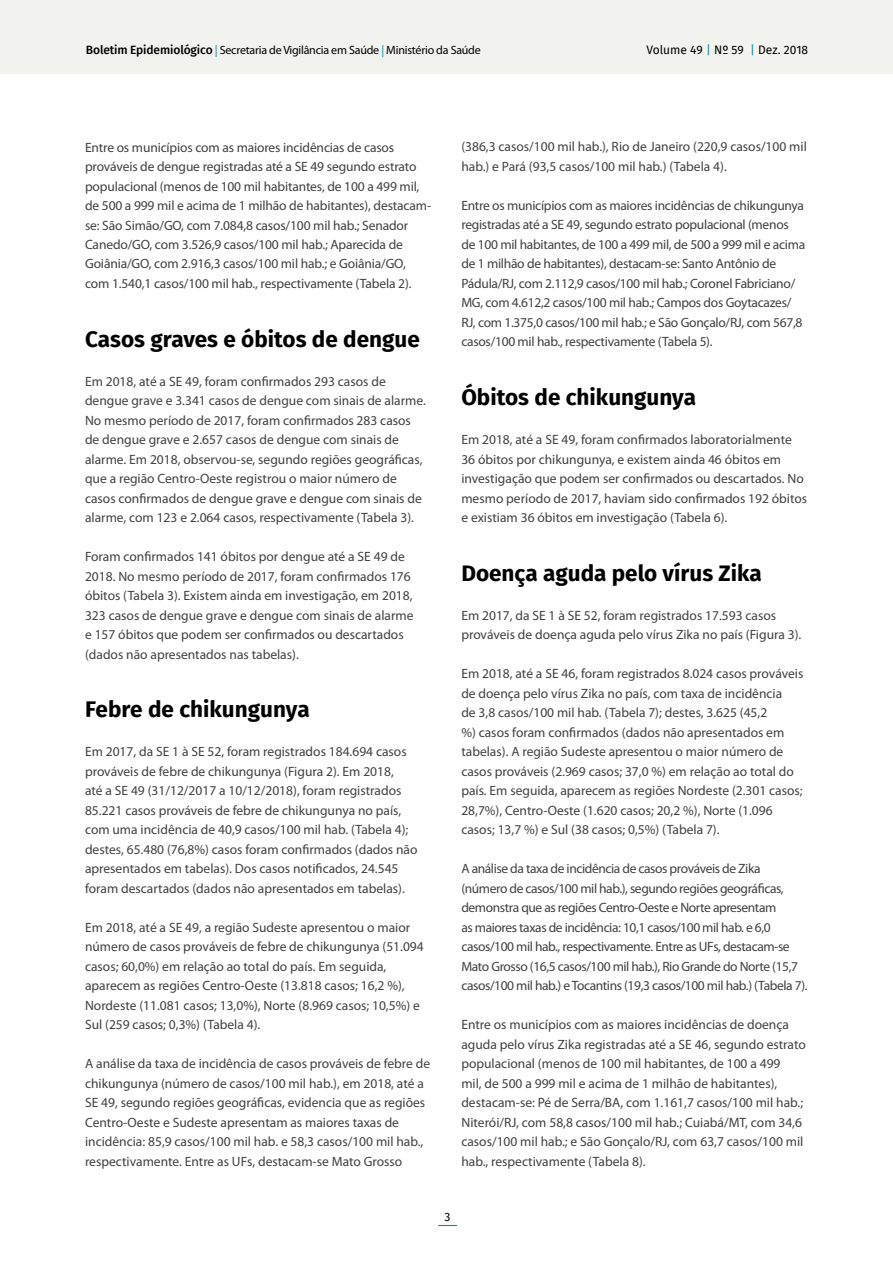
<style>
.page{position:relative;width:893px;height:1263px;background:#fff}
.page>*{position:absolute;margin:0;border:0;box-sizing:border-box;transform-origin:0 0}
.t1{font:700 22.5px "Fira Sans";color:#000}
.t2{font:13.5px/19.5px "Myriad Pro";color:#414042}
.t3{font:13.5px/19.5px "Myriad Pro";letter-spacing:-.02em;color:#414042}
.t4{font:13.5px/19.5px "Myriad Pro";letter-spacing:-.03em;color:#414042}
.t5{font:12px "Myriad Pro";letter-spacing:-.02em;color:#000}
.t6{font:12px "Fira Sans";color:#000}
.s1{font-family:"Fira Sans";font-weight:500}
.s2{color:#098aa8}
</style>
<div class="page">
<div style="left:0;top:0;width:893px;height:74px;background:#f2f2ee"></div>
<svg style="left:438px;top:1225px;width:19px;height:1px"></svg>
<p class="t5" style="left:86px;top:42px;width:396px"><span class="s1">Boletim Epidemiológico</span> <span class="s2">|</span> Secretaria de Vigilância em Saúde <span class="s2">|</span> Ministério da Saúde</p>
<p class="t6" style="left:646px;top:41px;width:163px">Volume 49 <span class="s2">|</span> Nº 59 <span class="s2">|</span> Dez. 2018</p>
<p class="t2" style="left:85px;top:137px;width:348px">Entre os municípios com as maiores incidências de casos prováveis de dengue registradas até a SE 49 segundo estrato populacional (menos de 100 mil habitantes, de 100 a 499 mil, de 500 a 999 mil e acima de 1 milhão de habitantes), destacam&shy;se: São Simão/GO, com 7.084,8 casos/100 mil hab.; Senador Canedo/GO, com 3.526,9 casos/100 mil hab.; Aparecida de Goiânia/GO, com 2.916,3 casos/100 mil hab.; e Goiânia/GO, com 1.540,1 casos/100 mil hab., respectivamente (Tabela 2).</p>
<h1 class="t1" style="left:85px;top:320px;width:336px">Casos graves e óbitos de dengue</h1>
<p class="t2" style="left:85px;top:371px;width:342px">Em 2018, até a SE 49, foram confirmados 293 casos de dengue grave e 3.341 casos de dengue com sinais de alarme.<br>No mesmo período de 2017, foram confirmados 283 casos de dengue grave e 2.657 casos de dengue com sinais de alarme. Em 2018, observou-se, segundo regiões geográficas, que a região Centro-Oeste registrou o maior número de casos confirmados de dengue grave e dengue com sinais de alarme, com 123 e 2.064 casos, respectivamente (Tabela 3).</p>
<p class="t2" style="left:85px;top:546px;width:330px">Foram confirmados 141 óbitos por dengue até a SE 49 de 2018. No mesmo período de 2017, foram confirmados 176 óbitos (Tabela 3). Existem ainda em investigação, em 2018, 323 casos de dengue grave e dengue com sinais de alarme e 157 óbitos que podem ser confirmados ou descartados (dados não apresentados nas tabelas).</p>
<h1 class="t1" style="left:85px;top:690px;width:226px">Febre de chikungunya</h1>
<p class="t2" style="left:85px;top:742px;width:334px">Em 2017, da SE 1 à SE 52, foram registrados 184.694 casos prováveis de febre de chikungunya (Figura 2). Em 2018,<br>até a SE 49 (31/12/2017 a 10/12/2018), foram registrados 85.221 casos prováveis de febre de chikungunya no país, com uma incidência de 40,9 casos/100 mil hab. (Tabela 4); destes, 65.480 (76,8%) casos foram confirmados (dados não apresentados em tabelas). Dos casos notificados, 24.545 foram descartados (dados não apresentados em tabelas).</p>
<p class="t2" style="left:85px;top:917px;width:340px">Em 2018, até a SE 49, a região Sudeste apresentou o maior número de casos prováveis de febre de chikungunya (51.094 casos; 60,0%) em relação ao total do país. Em seguida, aparecem as regiões Centro-Oeste (13.818 casos; 16,2 %), Nordeste (11.081 casos; 13,0%), Norte (8.969 casos; 10,5%) e Sul (259 casos; 0,3%) (Tabela 4).</p>
<p class="t2" style="left:85px;top:1053px;width:347px">A análise da taxa de incidência de casos prováveis de febre de chikungunya (número de casos/100 mil hab.), em 2018, até a SE 49, segundo regiões geográficas, evidencia que as regiões Centro-Oeste e Sudeste apresentam as maiores taxas de incidência: 85,9 casos/100 mil hab. e 58,3 casos/100 mil hab., respectivamente. Entre as UFs, destacam-se Mato Grosso</p>
<p class="t2" style="left:461px;top:137px;width:347px">(386,3 casos/100 mil hab.), Rio de Janeiro (220,9 casos/100 mil hab.) e Pará (93,5 casos/100 mil hab.) (Tabela 4).</p>
<p class="t3" style="left:461px;top:195px;width:345px">Entre os municípios com as maiores incidências de chikungunya registradas até a SE 49, segundo estrato populacional (menos de 100 mil habitantes, de 100 a 499 mil, de 500 a 999 mil e acima de 1 milhão de habitantes), destacam-se: Santo Antônio de Pádula/RJ, com 2.112,9 casos/100 mil hab.; Coronel Fabriciano/ MG, com 4.612,2 casos/100 mil hab.; Campos dos Goytacazes/ RJ, com 1.375,0 casos/100 mil hab.; e São Gonçalo/RJ, com 567,8 casos/100 mil hab., respectivamente (Tabela 5).</p>
<h1 class="t1" style="left:461px;top:378px;width:236px">Óbitos de chikungunya</h1>
<p class="t2" style="left:461px;top:430px;width:347px">Em 2018, até a SE 49, foram confirmados laboratorialmente 36 óbitos por chikungunya, e existem ainda 46 óbitos em investigação que podem ser confirmados ou descartados. No mesmo período de 2017, haviam sido confirmados 192 óbitos e existiam 36 óbitos em investigação (Tabela 6).</p>
<h1 class="t1" style="left:461px;top:554px;width:302px">Doença aguda pelo vírus Zika</h1>
<p class="t2" style="left:461px;top:605px;width:341px">Em 2017, da SE 1 à SE 52, foram registrados 17.593 casos prováveis de doença aguda pelo vírus Zika no país (Figura 3).</p>
<p class="t2" style="left:461px;top:664px;width:343px">Em 2018, até a SE 46, foram registrados 8.024 casos prováveis de doença pelo vírus Zika no país, com taxa de incidência<br>de 3,8 casos/100 mil hab. (Tabela 7); destes, 3.625 (45,2<br>%) casos foram confirmados (dados não apresentados em tabelas). A região Sudeste apresentou o maior número de casos prováveis (2.969 casos; 37,0 %) em relação ao total do país. Em seguida, aparecem as regiões Nordeste (2.301 casos; 28,7%), Centro-Oeste (1.620 casos; 20,2 %), Norte (1.096 casos; 13,7 %) e Sul (38 casos; 0,5%) (Tabela 7).</p>
<p class="t4" style="left:461px;top:858px;width:348px">A análise da taxa de incidência de casos prováveis de Zika (número de casos/100 mil hab.), segundo regiões geográficas, demonstra que as regiões Centro-Oeste e Norte apresentam<br>as maiores taxas de incidência: 10,1 casos/100 mil hab. e 6,0 casos/100 mil hab., respectivamente. Entre as UFs, destacam-se Mato Grosso (16,5 casos/100 mil hab.), Rio Grande do Norte (15,7 casos/100 mil hab.) e Tocantins (19,3 casos/100 mil hab.) (Tabela 7).</p>
<p class="t2" style="left:461px;top:1014px;width:346px">Entre os municípios com as maiores incidências de doença aguda pelo vírus Zika registradas até a SE 46, segundo estrato populacional (menos de 100 mil habitantes, de 100 a 499<br>mil, de 500 a 999 mil e acima de 1 milhão de habitantes), destacam-se: Pé de Serra/BA, com 1.161,7 casos/100 mil hab.; Niterói/RJ, com 58,8 casos/100 mil hab.; Cuiabá/MT, com 34,6 casos/100 mil hab.; e São Gonçalo/RJ, com 63,7 casos/100 mil hab., respectivamente (Tabela 8).</p>
<p class="t6" style="left:445px;top:1207px;width:7px">3</p>
</div>
